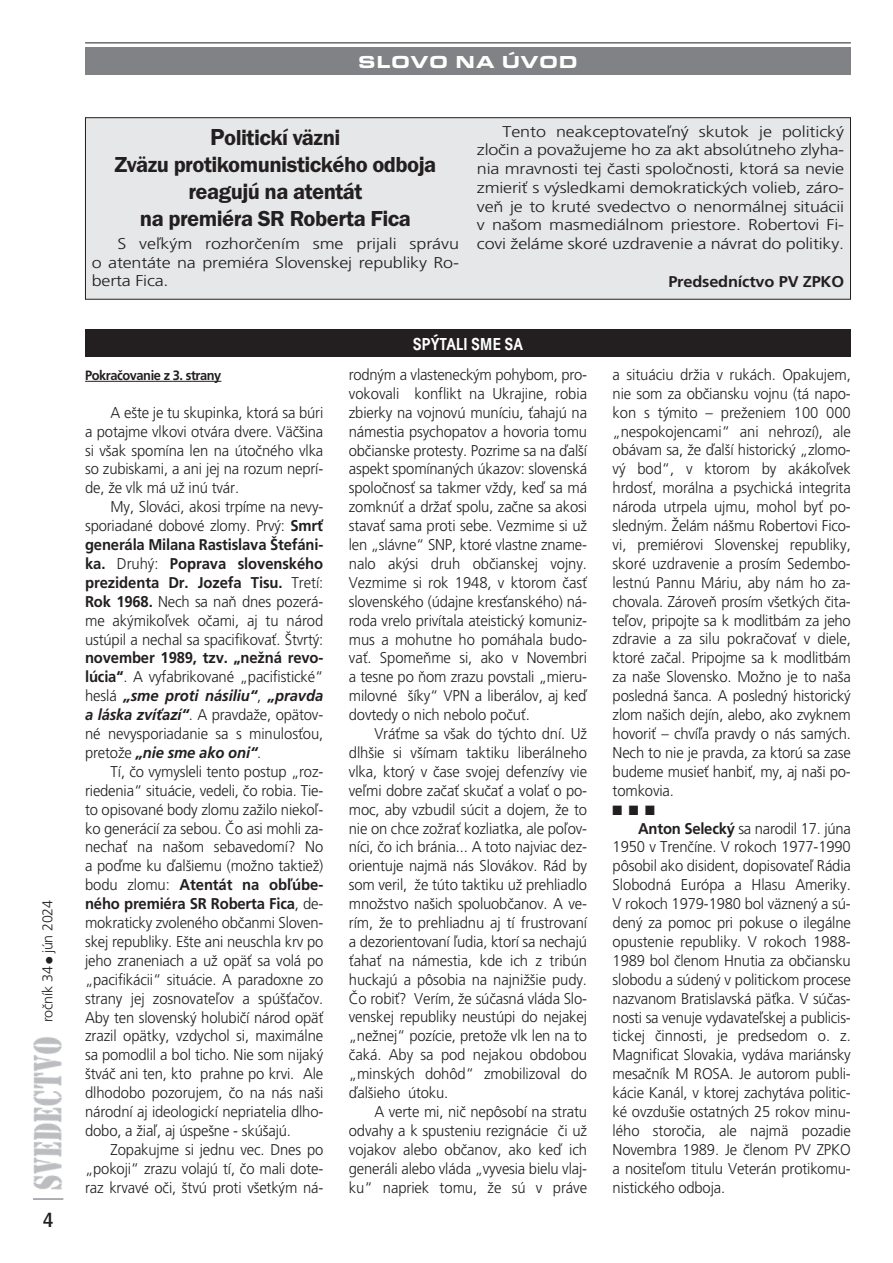
<style>
.page{position:relative;width:893px;height:1263px;background:#fff}
.page>*{position:absolute;margin:0;border:0;box-sizing:border-box;transform-origin:0 0}
.t1{font:600 22.5px/27px "Franklin Got Itc TCE";letter-spacing:-.025em;color:#231f20;text-align:center}
.t2{font:500 condensed 21px "Franklin Got Itc TCE";color:#231f20}
.t3{font:600 condensed 18px "Avant Gar Got Itc TCE";letter-spacing:.015em;color:#fff}
.t4{font:18px "Eurostile TCE Blac Exte";letter-spacing:.03em;color:#fff}
.t5{font:300 15.6px/18.9px "Frutiger CE";letter-spacing:-.01em;color:#231f20;text-align:justify;scale:.95 1}
.t6{font:300 15.6px/18.8px "Frutiger CE";letter-spacing:-.01em;color:#231f20;text-align:justify;scale:1.15 1}
.t7{font:700 15.6px "Frutiger CE";letter-spacing:-.01em;color:#231f20;scale:1.05 1}
.t8{font:300 14.25px "Frutiger CE";letter-spacing:-.01em;color:#231f20}
.t9{font:700 13.5px "Frutiger CE";letter-spacing:-.035em;color:#231f20;scale:.95 1}
.t10{font:13.5px "Zapf Dingbats";color:#231f20;scale:.95 1}
.s1{font-size:24px}
.s2{font-weight:700}
.s3{font-weight:700;font-style:italic}
</style>
<div class="page">
<hr style="left:85px;top:381px;width:88px;height:1px;background:#231f20">
<hr style="left:173px;top:381px;width:48px;height:1px;background:#231f20">
<div style="left:85px;top:48px;width:765px;height:27px;background:#808285"></div>
<hr style="left:85px;top:43px;width:765px;height:1px;background:#231f20">
<img style="left:33px;top:1037px;width:29px;height:153px">
<hr style="left:33px;top:1198px;width:30px;height:2px;background:#939598">
<div style="left:85px;top:329px;width:765px;height:28px;background:#231f20"></div>
<div style="left:85px;top:118px;width:765px;height:181px;background:#e6e7e8"></div>
<div style="left:85px;top:117px;width:765px;height:183px;border:1px solid #231f20"></div>
<p class="t8" style="left:41px;top:1022px;width:124px;rotate:-90deg">roãník 34 ● jún 2024</p>
<h2 class="t2" style="left:43px;top:1208px;width:12px">4</h2>
<p class="t4" style="left:358px;top:56px;width:221px">SLOVO NA ÚVOD</p>
<h1 class="t1" style="left:114px;top:126px;width:323px"><span class="s1">P</span>olitickí väzni<br>Zväzu protikomunistického odboja reagujú na atentát<br>na premiéra SR Roberta Fica</h1>
<p class="t6" style="left:92px;top:235px;width:321px;text-indent:26px">S veºk˘m rozhorãením sme prijali správu o atentáte na premiéra Slovenskej republiky Ro&shy;berta Fica.</p>
<p class="t6" style="left:477px;top:123px;width:321px;text-indent:26px">Tento neakceptovateºn˘ skutok je politick˘ zloãin a povaÏujeme ho za akt absolútneho zlyha&shy;nia mravnosti tej ãasti spoloãnosti, ktorá sa nevie zmieriÈ s v˘sledkami demokratick˘ch volieb, záro&shy;veÀ je to kruté svedectvo o nenormálnej situácii v na‰om masmediálnom priestore. Robertovi Fi&shy;covi Ïeláme skoré uzdravenie a návrat do politiky.</p>
<p class="t7" style="left:668px;top:274px;width:169px">Predsedníctvo PV ZPKO</p>
<p class="t9" style="left:85px;top:369px;width:145px">Pokraãovanie z 3. strany</p>
<p class="t5" style="left:85px;top:404px;width:252px;text-indent:26px">A e‰te je tu skupinka, ktorá sa búri a potajme vlkovi otvára dvere. Väã‰ina si v‰ak spomína len na útoãného vlka so zubiskami, a ani jej na rozum neprí&shy;de, Ïe vlk má uÏ inú tvár.</p>
<p class="t5" style="left:85px;top:499px;width:252px;text-indent:26px">My, Slováci, akosi trpíme na nevy&shy;sporiadané dobové zlomy. Prv˘: <span class="s2">SmrÈ generála Milana Rastislava ·tefáni&shy;ka.</span> Druh˘: <span class="s2">Poprava slovenského prezidenta Dr. Jozefa Tisu.</span> Tretí:<br><span class="s2">Rok 1968.</span> Nech sa naÀ dnes pozerá&shy;me ak˘mikoºvek oãami, aj tu národ ustúpil a nechal sa spacifikovaÈ. ·tvrt˘:</p>
<p class="t5" style="left:85px;top:650px;width:252px"><span class="s2">november 1989, tzv. „neÏná revo&shy;lúcia“</span>. A vyfabrikované „pacifistické“ heslá <span class="s3">„sme proti násiliu“</span>, <span class="s3">„pravda a láska zvíÈazí“</span>. A pravdaÏe, opätov&shy;né nevysporiadanie sa s minulosÈou, pretoÏe <span class="s3">„nie sme ako oni“</span>.</p>
<p class="t5" style="left:85px;top:763px;width:252px;text-indent:26px">Tí, ão vymysleli tento postup „roz&shy;riedenia“ situácie, vedeli, ão robia. Tie&shy;to opisované body zlomu zaÏilo niekoº&shy;ko generácií za sebou. âo asi mohli za&shy;nechaÈ na na‰om sebavedomí? No a poìme ku ìal‰iemu (moÏno taktieÏ) bodu zlomu: <span class="s2">Atentát na obºúbe&shy;ného premiéra SR Roberta Fica</span>, de&shy;mokraticky zvoleného obãanmi Sloven&shy;skej republiky. E‰te ani neuschla krv po jeho zraneniach a uÏ opäÈ sa volá po „pacifikácii“ situácie. A paradoxne zo strany jej zosnovateºov a spú‰Èaãov.<br>Aby ten slovensk˘ holubiãí národ opäÈ zrazil opätky, vzdychol si, maximálne sa pomodlil a bol ticho. Nie som nijak˘ ‰tváã ani ten, kto prahne po krvi. Ale dlhodobo pozorujem, ão na nás na‰i národní aj ideologickí nepriatelia dlho&shy;dobo, a Ïiaº, aj úspe‰ne - skú‰ajú.</p>
<p class="t5" style="left:85px;top:1141px;width:252px;text-indent:26px">Zopakujme si jednu vec. Dnes po „pokoji“ zrazu volajú tí, ão mali dote&shy;raz krvavé oãi, ‰tvú proti v‰etk˘m ná-</p>
<p class="t3" style="left:413px;top:338px;width:111px">SPÝTALI SME SA</p>
<p class="t5" style="left:349px;top:366px;width:252px">rodn˘m a vlasteneck˘m pohybom, pro&shy;vokovali konflikt na Ukrajine, robia zbierky na vojnovú muníciu, Èahajú na námestia psychopatov a hovoria tomu obãianske protesty. Pozrime sa na ìal‰í aspekt spomínan˘ch úkazov: slovenská spoloãnosÈ sa takmer vÏdy, keì sa má zomknúÈ a drÏaÈ spolu, zaãne sa akosi stavaÈ sama proti sebe. Vezmime si uÏ len „slávne“ SNP, ktoré vlastne zname&shy;nalo ak˘si druh obãianskej vojny.<br>Vezmime si rok 1948, v ktorom ãasÈ slovenského (údajne kresÈanského) ná&shy;roda vrelo privítala ateistick˘ komuniz&shy;mus a mohutne ho pomáhala budo&shy;vaÈ. SpomeÀme si, ako v Novembri a tesne po Àom zrazu povstali „mieru&shy;milovné ‰íky“ VPN a liberálov, aj keì dovtedy o nich nebolo poãuÈ.</p>
<p class="t5" style="left:349px;top:725px;width:252px;text-indent:26px">VráÈme sa v‰ak do t˘chto dní. UÏ dlh‰ie si v‰ímam taktiku liberálneho vlka, ktor˘ v ãase svojej defenzívy vie veºmi dobre zaãaÈ skuãaÈ a volaÈ o po&shy;moc, aby vzbudil súcit a dojem, Ïe to nie on chce zoÏraÈ kozliatka, ale poºov&shy;níci, ão ich bránia... A toto najviac dez&shy;orientuje najmä nás Slovákov. Rád by som veril, Ïe túto taktiku uÏ prehliadlo mnoÏstvo na‰ich spoluobãanov. A ve&shy;rím, Ïe to prehliadnu aj tí frustrovaní a dezorientovaní ºudia, ktorí sa nechajú ÈahaÈ na námestia, kde ich z tribún huckajú a pôsobia na najniÏ‰ie pudy. âo robiÈ? Verím, Ïe súãasná vláda Slo&shy;venskej republiky neustúpi do nejakej „neÏnej“ pozície, pretoÏe vlk len na to ãaká. Aby sa pod nejakou obdobou „minsk˘ch dohôd“ zmobilizoval do ìal‰ieho útoku.</p>
<p class="t5" style="left:349px;top:1103px;width:252px;text-indent:26px">A verte mi, niã nepôsobí na stratu odvahy a k spusteniu rezignácie ãi uÏ vojakov alebo obãanov, ako keì ich generáli alebo vláda „vyvesia bielu vlaj&shy;ku“ napriek tomu, Ïe sú v práve</p>
<p class="t5" style="left:612px;top:366px;width:252px">a situáciu drÏia v rukách. Opakujem, nie som za obãiansku vojnu (tá napo&shy;kon s t˘mito – preÏeniem 100 000 „nespokojencami“ ani nehrozí), ale obávam sa, Ïe ìal‰í historick˘ „zlomo&shy;v˘ bod“, v ktorom by akákoºvek hrdosÈ, morálna a psychická integrita národa utrpela ujmu, mohol byÈ po&shy;sledn˘m. Îelám ná‰mu Robertovi Fico&shy;vi, premiérovi Slovenskej republiky, skoré uzdravenie a prosím Sedembo&shy;lestnú Pannu Máriu, aby nám ho za&shy;chovala. ZároveÀ prosím v‰etk˘ch ãita&shy;teºov, pripojte sa k modlitbám za jeho zdravie a za silu pokraãovaÈ v diele, ktoré zaãal. Pripojme sa k modlitbám za na‰e Slovensko. MoÏno je to na‰a posledná ‰anca. A posledn˘ historick˘ zlom na‰ich dejín, alebo, ako zvyknem hovoriÈ – chvíºa pravdy o nás sam˘ch.<br>Nech to nie je pravda, za ktorú sa zase budeme musieÈ hanbiÈ, my, aj na‰i po&shy;tomkovia.</p>
<p class="t10" style="left:612px;top:804px;width:46px">■■■</p>
<p class="t5" style="left:612px;top:820px;width:252px;text-indent:26px"><span class="s2">Anton Seleck˘</span> sa narodil 17. júna 1950 v Trenãíne. V rokoch 1977-1990 pôsobil ako disident, dopisovateº Rádia Slobodná Európa a Hlasu Ameriky.<br>V rokoch 1979-1980 bol väznen˘ a sú&shy;den˘ za pomoc pri pokuse o ilegálne opustenie republiky. V rokoch 1988- 1989 bol ãlenom Hnutia za obãiansku slobodu a súden˘ v politickom procese nazvanom Bratislavská päÈka. V súãas&shy;nosti sa venuje vydavateºskej a publicis&shy;tickej ãinnosti, je predsedom o. z.<br>Magnificat Slovakia, vydáva mariánsky mesaãník M ROSA. Je autorom publi&shy;kácie Kanál, v ktorej zachytáva politic&shy;ké ovzdu‰ie ostatn˘ch 25 rokov minu&shy;lého storoãia, ale najmä pozadie Novembra 1989. Je ãlenom PV ZPKO a nositeºom titulu Veterán protikomu&shy;nistického odboja.</p>
</div>
